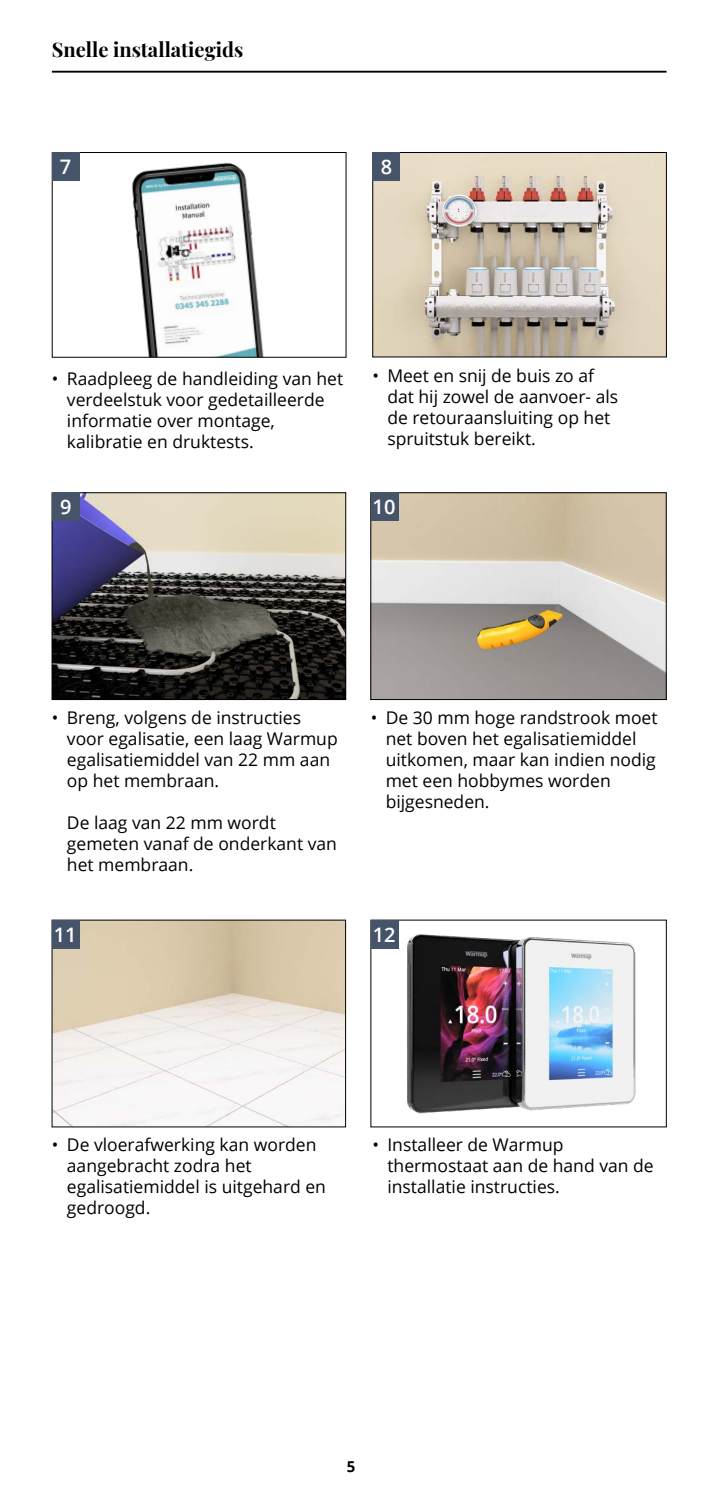
<style>
.page{position:relative;width:702px;height:1489px;background:#fff}
.page>*{position:absolute;margin:0;border:0;box-sizing:border-box;transform-origin:0 0}
.t1{font:700 20px "Playfair Display";color:#000}
.t2{font:600 20px "Open Sans";color:#fff}
.t3{font:17.5px/21px "Open Sans";color:#000}
.t4{font:700 15px "Open Sans";color:#000}
</style>
<div class="page">
<img style="left:131px;top:162px;width:133px;height:193px">
<div style="left:52px;top:152px;width:294px;height:205px;border:1px solid #000"></div>
<hr style="left:52px;top:71px;width:614px;height:2px;background:#000">
<img style="left:374px;top:154px;width:290px;height:201px">
<div style="left:372px;top:152px;width:294px;height:205px;border:1px solid #000"></div>
<img style="left:54px;top:494px;width:290px;height:203px">
<div style="left:52px;top:492px;width:294px;height:207px;border:1px solid #000"></div>
<img style="left:372px;top:494px;width:292px;height:203px">
<div style="left:370px;top:492px;width:296px;height:207px;border:1px solid #000"></div>
<img style="left:54px;top:921px;width:290px;height:203px">
<div style="left:52px;top:152px;width:28px;height:28px;background:#465469"></div>
<div style="left:372px;top:152px;width:28px;height:28px;background:#465469"></div>
<div style="left:52px;top:492px;width:28px;height:29px;background:#465469"></div>
<div style="left:370px;top:492px;width:28px;height:29px;background:#465469"></div>
<div style="left:52px;top:919px;width:28px;height:29px;background:#465469"></div>
<img style="left:373px;top:921px;width:263px;height:193px">
<div style="left:371px;top:919px;width:27px;height:29px;background:#465469"></div>
<p class="t1" style="left:52px;top:34px;width:193px">Snelle installatiegids</p>
<p class="t2" style="left:60px;top:153px;width:13px">7</p>
<p class="t2" style="left:380px;top:153px;width:13px">8</p>
<p class="t3" style="left:67px;top:367px;width:278px;text-indent:-15px">• Raadpleeg de handleiding van het verdeelstuk voor gedetailleerde informatie over montage, kalibratie en druktests.</p>
<p class="t3" style="left:387px;top:365px;width:232px;text-indent:-15px">• Meet en snij de buis zo af dat hij zowel de aanvoer- als de retouraansluiting op het spruitstuk bereikt.</p>
<p class="t2" style="left:60px;top:493px;width:13px">9</p>
<p class="t2" style="left:372px;top:493px;width:24px">10</p>
<p class="t3" style="left:67px;top:706px;width:272px;text-indent:-15px">• Breng, volgens de instructies voor egalisatie, een laag Warmup egalisatiemiddel van 22 mm aan op het membraan.</p>
<p class="t3" style="left:67px;top:811px;width:271px">De laag van 22 mm wordt gemeten vanaf de onderkant van het membraan.</p>
<p class="t3" style="left:385px;top:706px;width:273px;text-indent:-15px">• De 30 mm hoge randstrook moet net boven het egalisatiemiddel uitkomen, maar kan indien nodig met een hobbymes worden bijgesneden.</p>
<p class="t2" style="left:54px;top:920px;width:24px">11</p>
<p class="t2" style="left:373px;top:920px;width:24px">12</p>
<p class="t3" style="left:67px;top:1133px;width:260px;text-indent:-15px">• De vloerafwerking kan worden aangebracht zodra het egalisatiemiddel is uitgehard en gedroogd.</p>
<p class="t3" style="left:387px;top:1133px;width:268px;text-indent:-15px">• Installeer de Warmup thermostaat aan de hand van de installatie instructies.</p>
<p class="t4" style="left:347px;top:1455px;width:10px">5</p>
</div>
